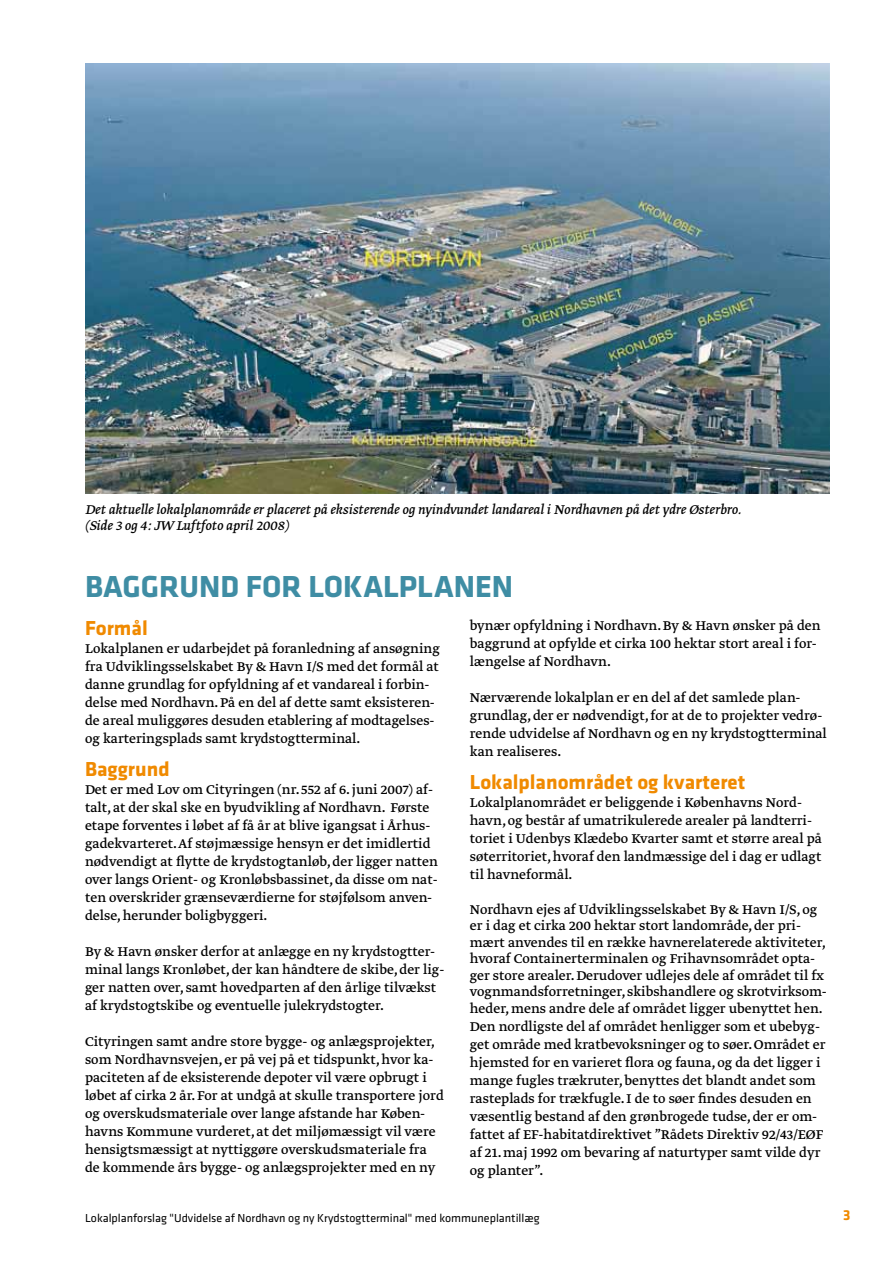
<style>
.page{position:relative;width:893px;height:1263px;background:#fff}
.page>*{position:absolute;margin:0;border:0;box-sizing:border-box;transform-origin:0 0}
.t1{font:700 31.5px "Klavika";color:#3f8da4}
.t2{font:700 21px "Klavika";color:#f08a00}
.t3{font:15px/18px "Greta Text";color:#000}
.t4{font:italic 15px/16.5px "Greta Text";color:#000}
.t5{font:700 15px "Klavika";color:#f08a00}
.t6{font:12px "Klavika";color:#000}
</style>
<div class="page">
<img style="left:85px;top:64px;width:744px;height:429px">
<p class="t4" style="left:85px;top:502px;width:658px">Det aktuelle lokalplanområde er placeret på eksisterende og nyindvundet landareal i Nordhavnen på det ydre Østerbro. (Side 3 og 4: JW Luftfoto april 2008)</p>
<h1 class="t1" style="left:85px;top:574px;width:430px">Baggrund for lokalPlanen</h1>
<h2 class="t2" style="left:85px;top:619px;width:64px">formål</h2>
<p class="t3" style="left:85px;top:640px;width:356px">Lokalplanen er udarbejdet på foranledning af ansøgning fra Udviklingsselskabet By &amp; Havn I/S med det formål at danne grundlag for opfyldning af et vandareal i forbin&shy;delse med Nordhavn. På en del af dette samt eksisteren&shy;de areal muliggøres desuden etablering af modtagelses&shy;og karteringsplads samt krydstogtterminal.</p>
<h2 class="t2" style="left:85px;top:760px;width:86px">Baggrund</h2>
<p class="t3" style="left:85px;top:781px;width:355px">Det er med Lov om Cityringen (nr. 552 af 6. juni 2007) af&shy;talt, at der skal ske en byudvikling af Nordhavn. Første etape forventes i løbet af få år at blive igangsat i Århus&shy;gadekvarteret. Af støjmæssige hensyn er det imidlertid nødvendigt at flytte de krydstogtanløb, der ligger natten over langs Orient- og Kronløbsbassinet, da disse om nat&shy;ten overskrider grænseværdierne for støjfølsom anven&shy;delse, herunder boligbyggeri.</p>
<p class="t3" style="left:85px;top:943px;width:361px">By &amp; Havn ønsker derfor at anlægge en ny krydstogtter&shy;minal langs Kronløbet, der kan håndtere de skibe, der lig&shy;ger natten over, samt hovedparten af den årlige tilvækst af krydstogtskibe og eventuelle julekrydstogter.</p>
<p class="t3" style="left:85px;top:1033px;width:360px">Cityringen samt andre store bygge- og anlægsprojekter, som Nordhavnsvejen, er på vej på et tidspunkt, hvor ka&shy;paciteten af de eksisterende depoter vil være opbrugt i løbet af cirka 2 år. For at undgå at skulle transportere jord og overskudsmateriale over lange afstande har Køben&shy;havns Kommune vurderet, at det miljømæssigt vil være hensigtsmæssigt at nyttiggøre overskudsmateriale fra de kommende års bygge- og anlægsprojekter med en ny</p>
<p class="t3" style="left:470px;top:617px;width:352px">bynær opfyldning i Nordhavn. By &amp; Havn ønsker på den baggrund at opfylde et cirka 100 hektar stort areal i for&shy;længelse af Nordhavn.</p>
<p class="t3" style="left:470px;top:689px;width:359px">Nærværende lokalplan er en del af det samlede plan&shy;grundlag, der er nødvendigt, for at de to projekter vedrø&shy;rende udvidelse af Nordhavn og en ny krydstogtterminal kan realiseres.</p>
<h2 class="t2" style="left:470px;top:774px;width:277px">lokalplanområdet og kvarteret</h2>
<p class="t3" style="left:470px;top:794px;width:353px">Lokalplanområdet er beliggende i Københavns Nord&shy;havn, og består af umatrikulerede arealer på landterri&shy;toriet i Udenbys Klædebo Kvarter samt et større areal på søterritoriet, hvoraf den landmæssige del i dag er udlagt til havneformål.</p>
<p class="t3" style="left:470px;top:902px;width:358px;line-height:16.5px">Nordhavn ejes af Udviklingsselskabet By &amp; Havn I/S, og er i dag et cirka 200 hektar stort landområde, der pri&shy;mært anvendes til en række havnerelaterede aktiviteter, hvoraf Containerterminalen og Frihavnsområdet opta&shy;ger store arealer. Derudover udlejes dele af området til fx vognmandsforretninger, skibshandlere og skrotvirksom&shy;heder, mens andre dele af området ligger ubenyttet hen.</p>
<p class="t3" style="left:470px;top:1018px;width:357px">Den nordligste del af området henligger som et ubebyg&shy;get område med kratbevoksninger og to søer. Området er hjemsted for en varieret flora og fauna, og da det ligger i mange fugles trækruter, benyttes det blandt andet som rasteplads for trækfugle. I de to søer findes desuden en væsentlig bestand af den grønbrogede tudse, der er om&shy;fattet af EF-habitatdirektivet ”Rådets Direktiv 92/43/EØF af 21. maj 1992 om bevaring af naturtyper samt vilde dyr og planter”.</p>
<p class="t6" style="left:85px;top:1213px;width:456px">Lokalplanforslag "Udvidelse af Nordhavn og ny Krydstogtterminal" med kommuneplantillæg</p>
<p class="t5" style="left:843px;top:1209px;width:9px">3</p>
</div>
